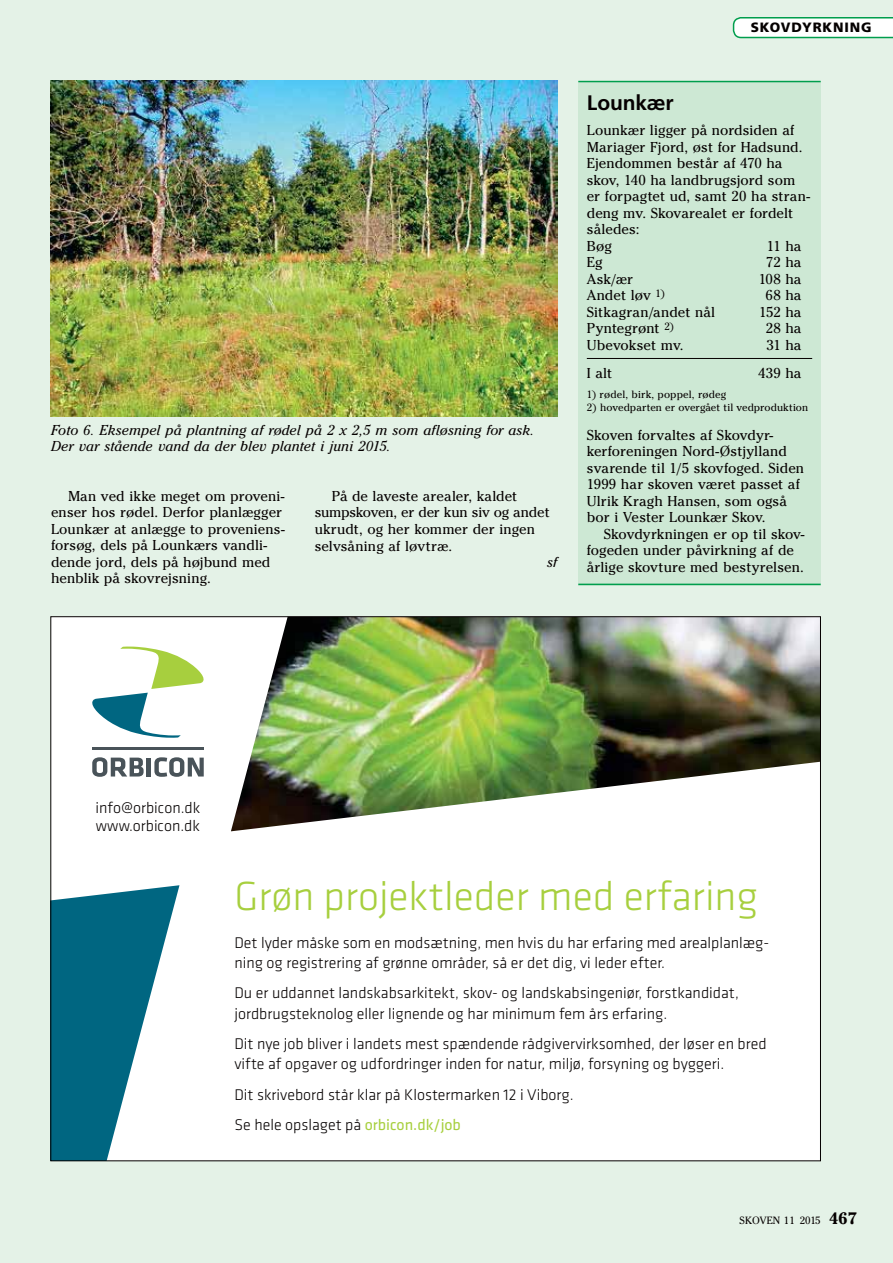
<style>
.page{position:relative;width:893px;height:1263px;background:#e4f2e7}
.page>*{position:absolute;margin:0;border:0;box-sizing:border-box;transform-origin:0 0}
.t1{font:300 42.15px "Klavika";color:#a7cf3e}
.t2{font:700 21px "Frutiger LT Std";letter-spacing:-.005em;color:#050000}
.t3{font:300 16.05px/20.1px "Klavika Basic";color:#050000}
.t4{font:300 16.05px/18px "Klavika";color:#050000}
.t5{font:14.25px/16.5px "Cheltenham Std";color:#050000}
.t6{font:italic 14.25px/16.5px "Cheltenham Std";color:#050000}
.t7{font:900 13.5px "Frutiger LT Std";letter-spacing:.065em;color:#050000}
.t8{font:10.5px "Cheltenham Std";letter-spacing:.005em;color:#050000}
.s1{font-family:"Klavika";font-weight:400;color:#a7cf3e}
.s2{font-weight:700;font-size:16.5px}
</style>
<div class="page">
<svg style="left:733px;top:17px;width:160px;height:21px;background:#dcf1e6"></svg>
<div style="left:578px;top:81px;width:243px;height:505px;background:#cde8d4"></div>
<hr style="left:578px;top:81px;width:243px;height:1px;background:#009e4d">
<hr style="left:578px;top:584px;width:243px;height:1px;background:#009e4d">
<hr style="left:587px;top:358px;width:225px;height:1px;background:#050000">
<img style="left:51px;top:81px;width:506px;height:336px">
<div style="left:51px;top:617px;width:769px;height:544px;background:#fff"></div>
<svg style="left:53px;top:885px;width:126px;height:274px"></svg>
<img style="left:231px;top:618px;width:588px;height:213px">
<svg style="left:92px;top:646px;width:112px;height:92px"></svg>
<svg style="left:92px;top:757px;width:52px;height:20px"></svg>
<hr style="left:147px;top:758px;width:4px;height:18px;background:#495359">
<svg style="left:154px;top:757px;width:50px;height:20px"></svg>
<hr style="left:92px;top:747px;width:112px;height:3px;background:#495359">
<p class="t7" style="left:751px;top:20px;width:123px">SKOVDYRKNING</p>
<p class="t6" style="left:51px;top:423px;width:485px">Foto 6. Eksempel på plantning af rødel på 2 x 2,5 m som afløsning for ask.<br>Der var stående vand da der blev plantet i juni 2015.</p>
<p class="t5" style="left:51px;top:489px;width:235px;text-indent:17px">Man ved ikke meget om proveni&shy;enser hos rødel. Derfor planlægger<br>Lounkær at anlægge to proveniens&shy;forsøg, dels på Lounkærs vandli&shy;dende jord, dels på højbund med henblik på skovrejsning.</p>
<p class="t5" style="left:315px;top:489px;width:237px;text-indent:17px">På de laveste arealer, kaldet sumpskoven, er der kun siv og andet ukrudt, og her kommer der ingen selvsåning af løvtræ.</p>
<p class="t6" style="left:547px;top:555px;width:12px">sf</p>
<h2 class="t2" style="left:587px;top:93px;width:88px">Lounkær</h2>
<p class="t5" style="left:587px;top:123px;width:225px">Lounkær ligger på nordsiden af<br>Mariager Fjord, øst for Hadsund.<br>Ejendommen består af 470 ha skov, 140 ha landbrugsjord som er forpagtet ud, samt 20 ha stran&shy;deng mv. Skovarealet er fordelt således:<br>Bøg</p>
<p class="t5" style="left:767px;top:239px;width:36px">11 ha</p>
<p class="t5" style="left:587px;top:255px;width:17px">Eg</p>
<p class="t5" style="left:766px;top:255px;width:37px">72 ha</p>
<p class="t5" style="left:587px;top:272px;width:48px">Ask/ær</p>
<p class="t5" style="left:759px;top:272px;width:44px">108 ha</p>
<p class="t5" style="left:587px;top:288px;width:80px">Andet løv <sup>1)</sup></p>
<p class="t5" style="left:766px;top:288px;width:37px">68 ha</p>
<p class="t5" style="left:587px;top:305px;width:130px">Sitkagran/andet nål</p>
<p class="t5" style="left:759px;top:305px;width:44px">152 ha</p>
<p class="t5" style="left:587px;top:321px;width:89px">Pyntegrønt <sup>2)</sup></p>
<p class="t5" style="left:766px;top:321px;width:37px">28 ha</p>
<p class="t5" style="left:587px;top:338px;width:98px">Ubevokset mv.</p>
<p class="t5" style="left:766px;top:338px;width:36px">31 ha</p>
<p class="t5" style="left:587px;top:366px;width:27px">I alt</p>
<p class="t5" style="left:758px;top:366px;width:45px">439 ha</p>
<p class="t8" style="left:587px;top:390px;width:141px">1) rødel, birk, poppel, rødeg</p>
<p class="t8" style="left:587px;top:404px;width:223px">2) hovedparten er overgået til vedproduktion</p>
<p class="t5" style="left:587px;top:428px;width:219px">Skoven forvaltes af Skovdyr&shy;kerforeningen Nord-Østjylland svarende til 1/5 skovfoged. Siden<br>1999 har skoven været passet af<br>Ulrik Kragh Hansen, som også bor i Vester Lounkær Skov.</p>
<p class="t5" style="left:587px;top:527px;width:219px;text-indent:17px">Skovdyrkningen er op til skov&shy;fogeden under påvirkning af de årlige skovture med bestyrelsen.</p>
<p class="t4" style="left:96px;top:800px;width:106px">info@orbicon.dk www.orbicon.dk</p>
<h1 class="t1" style="left:234px;top:880px;width:525px">Grøn projektleder med erfaring</h1>
<p class="t3" style="left:234px;top:934px;width:536px">Det lyder måske som en modsætning, men hvis du har erfaring med arealplanlæg&shy;ning og registrering af grønne områder, så er det dig, vi leder efter.</p>
<p class="t3" style="left:234px;top:985px;width:506px">Du er uddannet landskabsarkitekt, skov- og landskabsingeniør, forstkandidat, jordbrugs teknolog eller lignende og har minimum fem års erfaring.</p>
<p class="t3" style="left:234px;top:1035px;width:534px">Dit nye job bliver i landets mest spændende rådgivervirksomhed, der løser en bred vifte af opgaver og udfordringer inden for natur, miljø, forsyning og byggeri.</p>
<p class="t3" style="left:234px;top:1081px;width:341px;line-height:30.5px">Dit skrivebord står klar på Klostermarken 12 i Viborg.<br>Se hele opslaget på <span class="s1">orbicon.dk/job</span></p>
<p class="t8" style="left:740px;top:1216px;width:119px">SKOVEN 11 2015 <span class="s2">467</span></p>
</div>
